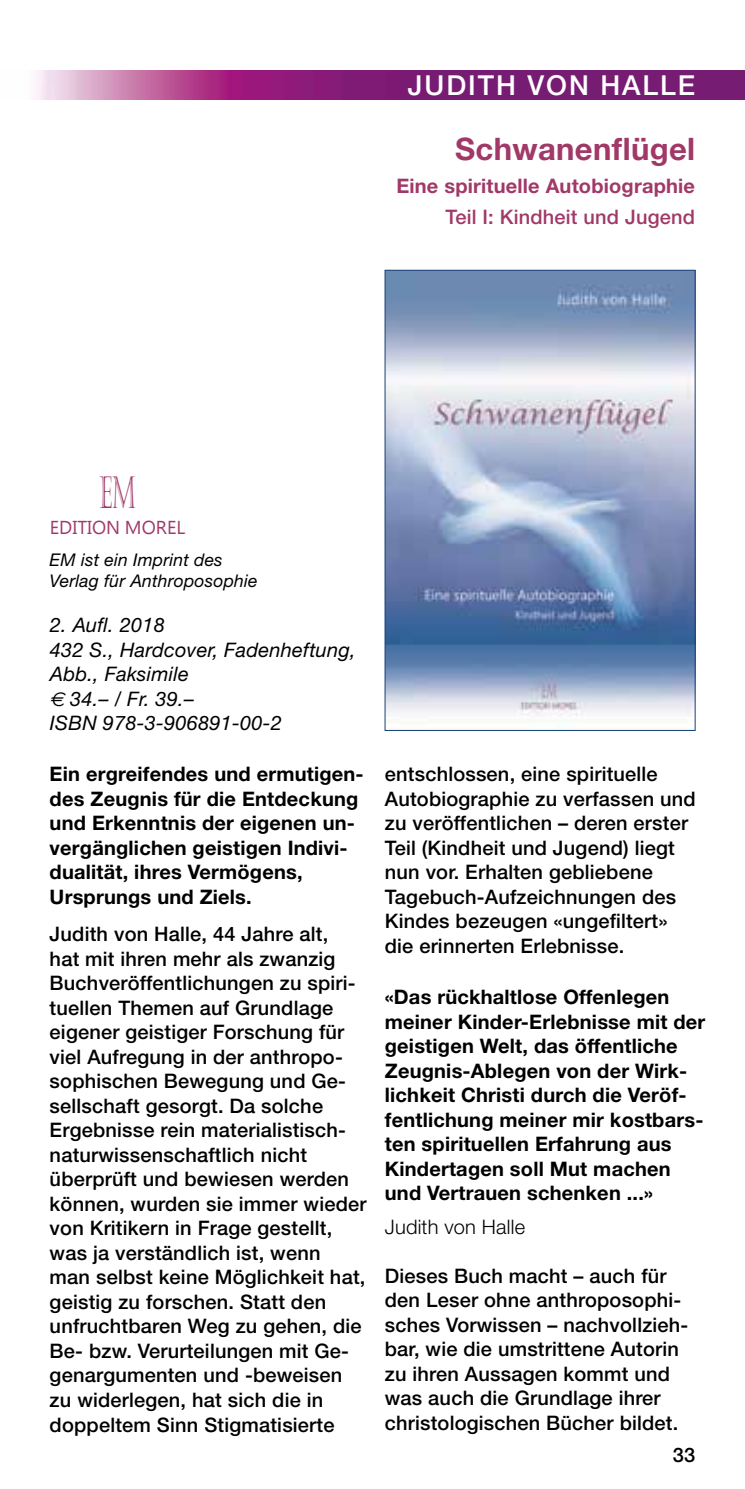
<style>
.page{position:relative;width:745px;height:1489px;background:#fff}
.page>*{position:absolute;margin:0;border:0;box-sizing:border-box;transform-origin:0 0}
.t1{font:44.75px "Castellar";color:#a13968;scale:.5 1}
.t2{font:700 31px "Helvetica Neue";letter-spacing:.01em;color:#a13968}
.t3{font:500 27.5px "Helvetica Neue";letter-spacing:.07em;color:#fff}
.t4{font:500 20px/24.5px "Helvetica Neue";letter-spacing:.01em;color:#000}
.t5{font:700 20px/24.5px "Helvetica Neue";letter-spacing:.01em;color:#000}
.t6{font:italic 20px/24.5px "Helvetica Neue";letter-spacing:.01em;color:#000}
.t7{font:700 20px "Helvetica Neue";letter-spacing:.01em;color:#a13968}
.t8{font:500 20px "Helvetica Neue";letter-spacing:.01em;color:#a13968}
.t9{font:300 20px "Helvetica Neue";letter-spacing:.01em;color:#000}
.t10{font:18.75px "Myanmar Text";color:#a13968}
.t11{font:italic 17.5px/21.2px "Helvetica Neue";letter-spacing:.01em;color:#000}
.s1{font-family:"Euro Sans"}
</style>
<div class="page">
<img style="left:36px;top:71px;width:708px;height:28px">
<img style="left:386px;top:272px;width:306px;height:456px">
<div style="left:384px;top:270px;width:310px;height:460px;border:1px solid #184076"></div>
<h3 class="t3" style="left:407px;top:69px;width:289px">JUDITH VON HALLE</h3>
<h2 class="t2" style="left:455px;top:129px;width:241px">Schwanenflügel</h2>
<p class="t7" style="left:396px;top:173px;width:300px">Eine spirituelle Autobiographie</p>
<p class="t8" style="left:445px;top:205px;width:251px">Teil I: Kindheit und Jugend</p>
<h1 class="t1" style="left:99px;top:467px;width:74px">EM</h1>
<p class="t10" style="left:50px;top:517px;width:137px">EDITION MOREL</p>
<p class="t11" style="left:50px;top:549px;width:209px">EM ist ein Imprint des<br>Verlag für Anthroposophie</p>
<p class="t6" style="left:50px;top:612px;width:307px">2. Aufl. 2018<br>432 S., Hardcover, Fadenheftung,<br>Abb., Faksimile<br><span class="s1">€</span> 34.– / Fr. 39.–<br>ISBN 978-3-906891-00-2</p>
<p class="t5" style="left:50px;top:761px;width:315px">Ein ergreifendes und ermutigen&shy;des Zeugnis für die Entdeckung und Erkenntnis der eigenen un&shy;vergänglichen geistigen Indivi&shy;dualität, ihres Vermögens,<br>Ursprungs und Ziels.</p>
<p class="t4" style="left:50px;top:921px;width:318px">Judith von Halle, 44 Jahre alt,<br>hat mit ihren mehr als zwanzig<br>Buchveröffentlichungen zu spiri&shy;tuellen Themen auf Grundlage eigener geistiger Forschung für viel Aufregung in der anthropo&shy;sophischen Bewegung und Ge&shy;sellschaft gesorgt. Da solche<br>Ergebnisse rein materialistisch&shy;naturwissenschaftlich nicht überprüft und bewiesen werden können, wurden sie immer wieder von Kritikern in Frage gestellt, was ja verständlich ist, wenn<br>man selbst keine Möglichkeit hat, geistig zu forschen. Statt den unfruchtbaren Weg zu gehen, die<br>Be- bzw. Verurteilungen mit Ge&shy;genargumenten und -beweisen zu widerlegen, hat sich die in doppeltem Sinn Stigmatisierte</p>
<p class="t4" style="left:384px;top:761px;width:312px">entschlossen, eine spirituelle<br>Autobiographie zu verfassen und zu veröffentlichen – deren erster<br>Teil (Kindheit und Jugend) liegt nun vor. Erhalten gebliebene<br>Tagebuch-Aufzeichnungen des<br>Kindes bezeugen «ungefiltert» die erinnerten Erlebnisse.</p>
<p class="t5" style="left:384px;top:984px;width:322px">«Das rückhaltlose Offenlegen meiner Kinder-Erlebnisse mit der geistigen Welt, das öffentliche<br>Zeugnis-Ablegen von der Wirk&shy;lichkeit Christi durch die Veröf&shy;fentlichung meiner mir kostbars&shy;ten spirituellen Erfahrung aus<br>Kindertagen soll Mut machen und Vertrauen schenken ...»</p>
<p class="t9" style="left:384px;top:1214px;width:142px">Judith von Halle</p>
<p class="t4" style="left:384px;top:1263px;width:305px">Dieses Buch macht – auch für den Leser ohne anthroposophi&shy;sches Vorwissen – nachvollzieh&shy;bar, wie die umstrittene Autorin zu ihren Aussagen kommt und was auch die Grundlage ihrer christologischen Bücher bildet.</p>
<p class="t4" style="left:672px;top:1442px;width:24px">33</p>
</div>
